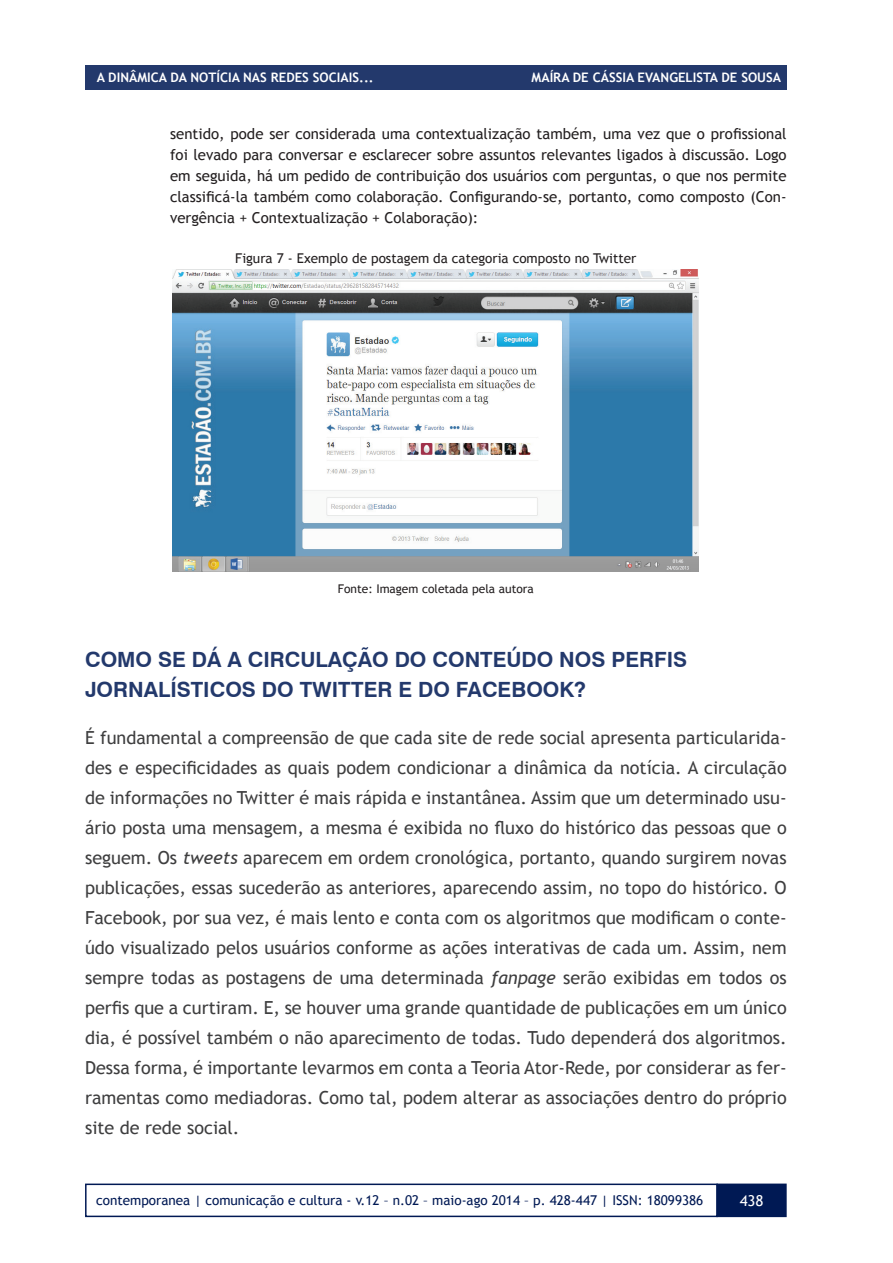
<style>
.page{position:relative;width:893px;height:1263px;background:#fff}
.page>*{position:absolute;margin:0;border:0;box-sizing:border-box;transform-origin:0 0}
.subtitulo{font:700 21px/30px "Swiss 721 BT";color:#23396c}
.texto{font:18px/30px "Trebuchet MS";color:#3e3e3f;text-align:justify}
.t1{font:15px/21px "Trebuchet MS";color:#231f20;text-align:justify}
.t2{font:15px "Trebuchet MS";color:#fff}
.t3{font:13.5px "Trebuchet MS";color:#001954}
.t4{font:13.5px "Trebuchet MS";color:#231f20}
.t5{font:700 13.05px "Trebuchet MS";color:#fff}
.t6{font:12px "Trebuchet MS";color:#231f20}
.s1{font-style:italic}
</style>
<div class="page">
<div style="left:85px;top:66px;width:702px;height:24px;background:#23396c"></div>
<div style="left:717px;top:1184px;width:69px;height:32px;background:#001954"></div>
<div style="left:716px;top:1183px;width:71px;height:34px;border:2px solid #001954"></div>
<div style="left:85px;top:1183px;width:633px;height:34px;border:2px solid #001954"></div>
<img style="left:173px;top:270px;width:526px;height:301px">
<p class="t5" style="left:97px;top:69px;width:278px">A DINÂMICA DA NOTÍCIA NAS REDES SOCIAIS...</p>
<p class="t5" style="left:532px;top:69px;width:251px">MAÍRA DE CÁSSIA EVANGELISTA DE SOUSA</p>
<p class="t5" style="left:97px;top:69px;width:250px">SOBRE MÚSICA, ESCUT E COMUNICAÇÃO</p>
<p class="t5" style="left:637px;top:69px;width:145px">JORGE CARDOSO FILHO</p>
<p class="t1" style="left:170px;top:123px;width:618px">sentido, pode ser considerada uma contextualização também, uma vez que o profissional foi levado para conversar e esclarecer sobre assuntos relevantes ligados à discussão. Logo em seguida, há um pedido de contribuição dos usuários com perguntas, o que nos permite classificá-la também como colaboração. Configurando-se, portanto, como composto (Con&shy;vergência + Contextualização + Colaboração):</p>
<p class="t4" style="left:235px;top:250px;width:403px">Figura 7 - Exemplo de postagem da categoria composto no Twitter</p>
<p class="t6" style="left:338px;top:582px;width:198px">Fonte: Imagem coletada pela autora</p>
<p class="subtitulo" style="left:85px;top:645px;width:604px">COMO SE DÁ A CIRCULAÇÃO DO CONTEÚDO NOS PERFIS<br>JORNALÍSTICOS DO TWITTER E DO FACEBOOK?</p>
<p class="texto" style="left:85px;top:723px;width:703px">É fundamental a compreensão de que cada site de rede social apresenta particularida&shy;des e especificidades as quais podem condicionar a dinâmica da notícia. A circulação de informações no Twitter é mais rápida e instantânea. Assim que um determinado usu&shy;ário posta uma mensagem, a mesma é exibida no fluxo do histórico das pessoas que o seguem. Os <span class="s1">tweets</span> aparecem em ordem cronológica, portanto, quando surgirem novas publicações, essas sucederão as anteriores, aparecendo assim, no topo do histórico. O Facebook, por sua vez, é mais lento e conta com os algoritmos que modificam o conte&shy;údo visualizado pelos usuários conforme as ações interativas de cada um. Assim, nem sempre todas as postagens de uma determinada <span class="s1">fanpage</span> serão exibidas em todos os perfis que a curtiram. E, se houver uma grande quantidade de publicações em um único dia, é possível também o não aparecimento de todas. Tudo dependerá dos algoritmos.<br>Dessa forma, é importante levarmos em conta a Teoria Ator-Rede, por considerar as fer&shy;ramentas como mediadoras. Como tal, podem alterar as associações dentro do próprio site de rede social.</p>
<p class="t3" style="left:96px;top:1192px;width:609px">contemporanea | comunicação e cultura - v.12 – n.02 – maio-ago 2014 – p. 428-447 | ISSN: 18099386</p>
<p class="t2" style="left:740px;top:1192px;width:25px">438</p>
</div>
